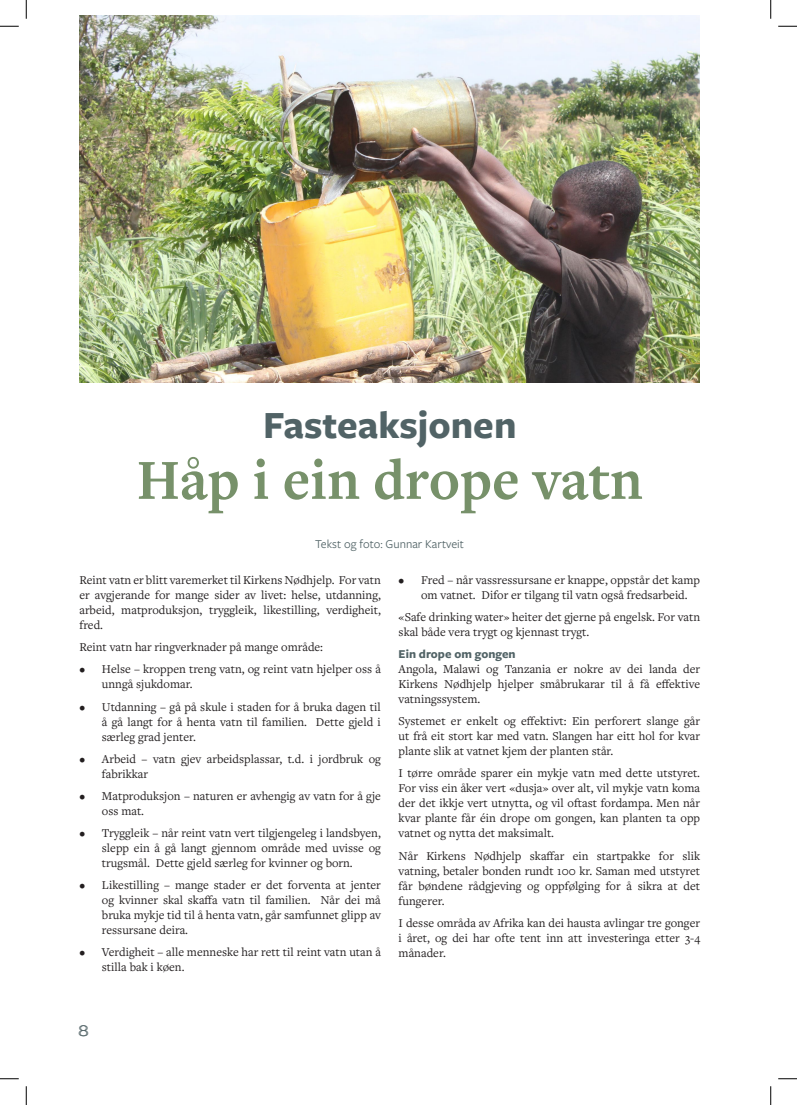
<style>
.page{position:relative;width:797px;height:1105px;background:#fff}
.page>*{position:absolute;margin:0;border:0;box-sizing:border-box;transform-origin:0 0}
.Artikkel_tittel{font:700 58.75px "Freight Text Pro";color:#77916a}
.Undertittel{font:700 39.88px "Freight Sans Pro";color:#516366}
.Brødtekst{font:12.5px/15px "Freight Text Pro";color:#231f20;text-align:justify}
.Byline{font:12.5px "Freight Sans Pro";color:#516366}
.Undertittel-2{font:700 12.5px "Freight Sans Pro";color:#516366}
.t1{font:12.5px "Maritime Champion";color:#516366}
</style>
<div class="page">
<img style="left:79px;top:16px;width:620px;height:366px">
<svg style="left:0;top:25px;width:19px;height:2px"></svg>
<svg style="left:778px;top:25px;width:19px;height:2px"></svg>
<svg style="left:0;top:1078px;width:19px;height:1px"></svg>
<svg style="left:778px;top:1078px;width:19px;height:1px"></svg>
<svg style="left:25px;top:0;width:2px;height:19px"></svg>
<svg style="left:25px;top:1086px;width:2px;height:19px"></svg>
<svg style="left:770px;top:0;width:1px;height:19px"></svg>
<svg style="left:770px;top:1086px;width:1px;height:19px"></svg>
<p class="Undertittel" style="left:263px;top:397px;width:255px">Fasteaksjonen</p>
<p class="Artikkel_tittel" style="left:137px;top:441px;width:507px">Håp i ein drope vatn</p>
<p class="Byline" style="left:315px;top:535px;width:150px">Tekst og foto: Gunnar Kartveit</p>
<p class="Brødtekst" style="left:79px;top:572px;width:303px">Reint vatn er blitt varemerket til Kirkens Nødhjelp. For vatn er avgjerande for mange sider av livet: helse, utdanning, arbeid, matproduksjon, tryggleik, likestilling, verdigheit, fred.</p>
<p class="Brødtekst" style="left:79px;top:639px;width:245px">Reint vatn har ringverknader på mange område:</p>
<p class="Brødtekst" style="left:102px;top:661px;width:280px;text-indent:-22px">• Helse – kroppen treng vatn, og reint vatn hjelper oss å unngå sjukdomar.</p>
<p class="Brødtekst" style="left:102px;top:698px;width:280px;text-indent:-22px">• Utdanning – gå på skule i staden for å bruka dagen til å gå langt for å henta vatn til familien. Dette gjeld i særleg grad jenter.</p>
<p class="Brødtekst" style="left:102px;top:751px;width:280px;text-indent:-22px">• Arbeid – vatn gjev arbeidsplassar, t.d. i jordbruk og fabrikkar</p>
<p class="Brødtekst" style="left:102px;top:788px;width:280px;text-indent:-22px">• Matproduksjon – naturen er avhengig av vatn for å gje oss mat.</p>
<p class="Brødtekst" style="left:102px;top:825px;width:280px;text-indent:-22px">• Tryggleik – når reint vatn vert tilgjengeleg i landsbyen, slepp ein å gå langt gjennom område med uvisse og trugsmål. Dette gjeld særleg for kvinner og born.</p>
<p class="Brødtekst" style="left:102px;top:877px;width:280px;text-indent:-22px">• Likestilling – mange stader er det forventa at jenter og kvinner skal skaffa vatn til familien. Når dei må bruka mykje tid til å henta vatn, går samfunnet glipp av ressursane deira.</p>
<p class="Brødtekst" style="left:102px;top:944px;width:280px;text-indent:-22px">• Verdigheit – alle menneske har rett til reint vatn utan å stilla bak i køen.</p>
<p class="Brødtekst" style="left:421px;top:572px;width:280px;text-indent:-22px">• Fred – når vassressursane er knappe, oppstår det kamp om vatnet. Difor er tilgang til vatn også fredsarbeid.</p>
<p class="Brødtekst" style="left:398px;top:609px;width:303px">«Safe drinking water» heiter det gjerne på engelsk. For vatn skal både vera trygt og kjennast trygt.</p>
<p class="Undertittel-2" style="left:398px;top:645px;width:118px">Ein drope om gongen</p>
<p class="Brødtekst" style="left:398px;top:661px;width:303px">Angola, Malawi og Tanzania er nokre av dei landa der Kirkens Nødhjelp hjelper småbrukarar til å få effektive vatningssystem.</p>
<p class="Brødtekst" style="left:398px;top:713px;width:303px">Systemet er enkelt og effektivt: Ein perforert slange går ut frå eit stort kar med vatn. Slangen har eitt hol for kvar plante slik at vatnet kjem der planten står.</p>
<p class="Brødtekst" style="left:398px;top:765px;width:303px">I tørre område sparer ein mykje vatn med dette utstyret.<br>For viss ein åker vert «dusja» over alt, vil mykje vatn koma der det ikkje vert utnytta, og vil oftast fordampa. Men når kvar plante får éin drope om gongen, kan planten ta opp vatnet og nytta det maksimalt.</p>
<p class="Brødtekst" style="left:398px;top:847px;width:303px">Når Kirkens Nødhjelp skaffar ein startpakke for slik vatning, betaler bonden rundt 100 kr. Saman med utstyret får bøndene rådgjeving og oppfølging for å sikra at det fungerer.</p>
<p class="Brødtekst" style="left:398px;top:915px;width:303px">I desse områda av Afrika kan dei hausta avlingar tre gonger i året, og dei har ofte tent inn att investeringa etter 3-4 månader.</p>
<p class="t1" style="left:79px;top:1021px;width:11px">8</p>
</div>
